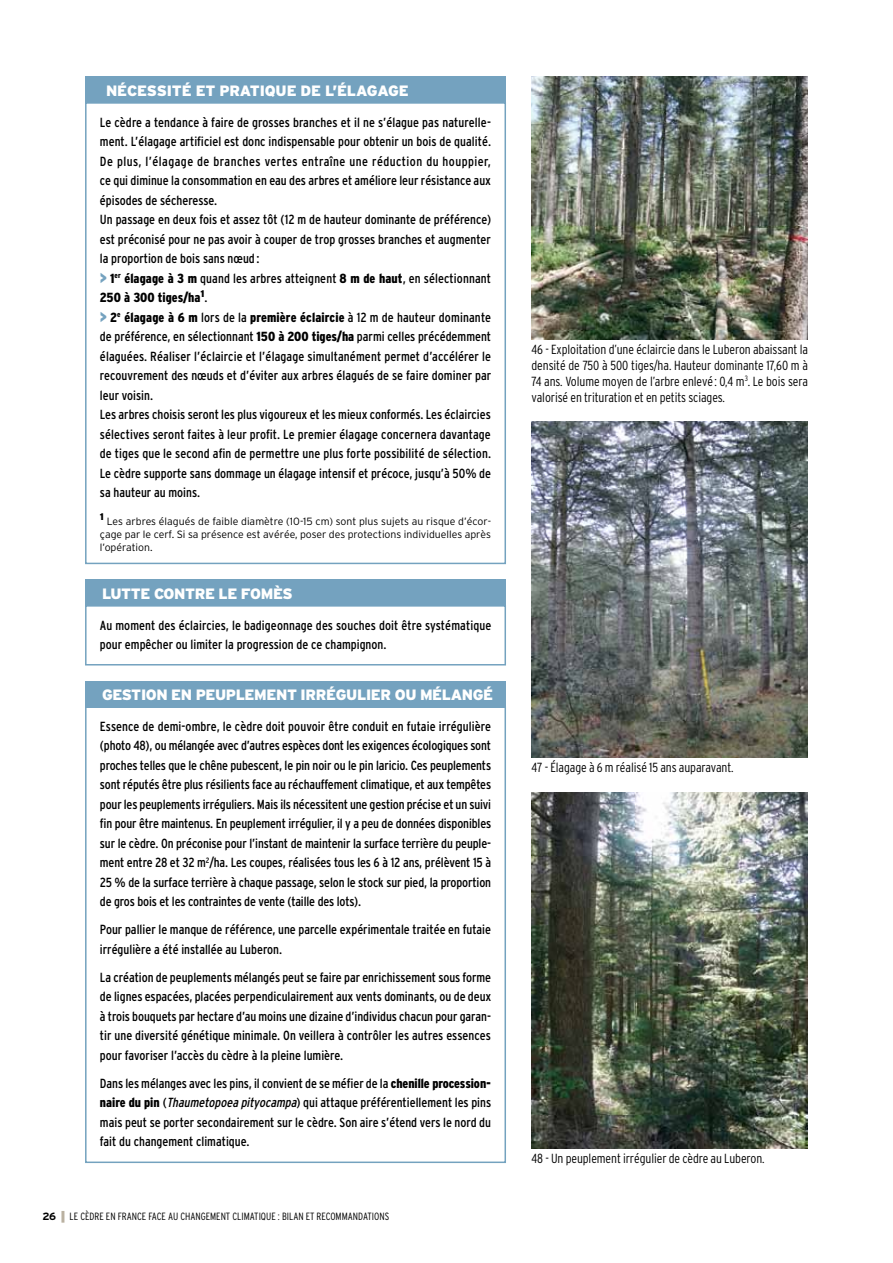
<style>
.page{position:relative;width:893px;height:1263px;background:#fff}
.page>*{position:absolute;margin:0;border:0;box-sizing:border-box;transform-origin:0 0}
.t1{font:900 15px "Interstate";letter-spacing:-.025em;color:#fff}
.t2{font:condensed 13.2px/19.5px "Interstate";color:#000}
.t3{font:300 condensed 13.2px/15.9px "Interstate";letter-spacing:-.005em;color:#000;text-align:justify}
.t4{font:300 10.5px/12.6px "Interstate";color:#000;text-align:justify}
.t5{font:300 condensed 10.5px "Interstate";color:#000}
.t6{font:700 10.5px "Interstate";color:#000}
.t7{font:900 9.6px "Interstate";color:#000}
.s1{font-weight:900;font-stretch:normal;font-size:14.4px;color:#74a2bf}
.s2{font-weight:900}
.s3{font-style:italic}
</style>
<div class="page">
<svg style="left:61px;top:1211px;width:3px;height:11px"></svg>
<img style="left:531px;top:77px;width:277px;height:262px">
<img style="left:531px;top:422px;width:277px;height:335px">
<img style="left:531px;top:792px;width:277px;height:356px">
<div style="left:85px;top:102px;width:421px;height:462px;border:2px solid #74a2bf"></div>
<div style="left:85px;top:77px;width:421px;height:26px;background:#74a2bf"></div>
<div style="left:85px;top:706px;width:421px;height:457px;border:2px solid #74a2bf"></div>
<div style="left:85px;top:681px;width:421px;height:26px;background:#74a2bf"></div>
<div style="left:85px;top:605px;width:421px;height:60px;border:2px solid #74a2bf"></div>
<div style="left:85px;top:579px;width:421px;height:27px;background:#74a2bf"></div>
<p class="t1" style="left:106px;top:82px;width:304px">NÉCESSITÉ ET PRATIQUE DE L’ÉLAGAGE</p>
<p class="t2" style="left:100px;top:112px;width:393px">Le cèdre a tendance à faire de grosses branches et il ne s’élague pas naturelle&shy;ment. L’élagage artificiel est donc indispensable pour obtenir un bois de qualité.<br>De plus, l’élagage de branches vertes entraîne une réduction du houppier, ce qui diminue la consommation en eau des arbres et améliore leur résistance aux épisodes de sécheresse.<br>Un passage en deux fois et assez tôt (12 m de hauteur dominante de préférence) est préconisé pour ne pas avoir à couper de trop grosses branches et augmenter la proportion de bois sans nœud :<br><span class="s1">&gt;</span> <span class="s2">1</span><sup>er</sup> <span class="s2">élagage à 3 m</span> quand les arbres atteignent <span class="s2">8 m de haut</span>, en sélectionnant <span class="s2">250 à 300 tiges/ha</span><sup>1</sup>.<br><span class="s1">&gt;</span> <span class="s2">2</span><sup>e</sup> <span class="s2">élagage à 6 m</span> lors de la <span class="s2">première éclaircie</span> à 12 m de hauteur dominante de préférence, en sélectionnant <span class="s2">150 à 200 tiges/ha</span> parmi celles précédemment élaguées. Réaliser l’éclaircie et l’élagage simultanément permet d’accélérer le recouvrement des nœuds et d’éviter aux arbres élagués de se faire dominer par leur voisin.<br>Les arbres choisis seront les plus vigoureux et les mieux conformés. Les éclaircies sélectives seront faites à leur profit. Le premier élagage concernera davantage de tiges que le second afin de permettre une plus forte possibilité de sélection.<br>Le cèdre supporte sans dommage un élagage intensif et précoce, jusqu’à 50% de sa hauteur au moins.</p>
<p class="t7" style="left:100px;top:511px;width:6px">1</p>
<p class="t4" style="left:100px;top:515px;width:393px;text-indent:7px">Les arbres élagués de faible diamètre (10-15 cm) sont plus sujets au risque d’écor&shy;çage par le cerf. Si sa présence est avérée, poser des protections individuelles après l’opération.</p>
<p class="t1" style="left:102px;top:585px;width:192px">LUTTE CONTRE LE FOMÈS</p>
<p class="t2" style="left:100px;top:615px;width:393px">Au moment des éclaircies, le badigeonnage des souches doit être systématique pour empêcher ou limiter la progression de ce champignon.</p>
<p class="t1" style="left:102px;top:686px;width:393px">GESTION EN PEUPLEMENT IRRÉGULIER OU MÉLANGÉ</p>
<p class="t2" style="left:100px;top:716px;width:393px;text-align:justify">Essence de demi-ombre, le cèdre doit pouvoir être conduit en futaie irrégulière (photo 48), ou mélangée avec d’autres espèces dont les exigences écologiques sont proches telles que le chêne pubescent, le pin noir ou le pin laricio. Ces peuplements sont réputés être plus résilients face au réchauffement climatique, et aux tempêtes pour les peuplements irréguliers. Mais ils nécessitent une gestion précise et un suivi fin pour être maintenus. En peuplement irrégulier, il y a peu de données disponibles sur le cèdre. On préconise pour l’instant de maintenir la surface terrière du peuple&shy;ment entre 28 et 32 m<sup>2</sup>/ha. Les coupes, réalisées tous les 6 à 12 ans, prélèvent 15 à 25 % de la surface terrière à chaque passage, selon le stock sur pied, la proportion de gros bois et les contraintes de vente (taille des lots).</p>
<p class="t2" style="left:100px;top:920px;width:393px">Pour pallier le manque de référence, une parcelle expérimentale traitée en futaie irrégulière a été installée au Luberon.</p>
<p class="t2" style="left:100px;top:967px;width:393px;text-align:justify">La création de peuplements mélangés peut se faire par enrichissement sous forme de lignes espacées, placées perpendiculairement aux vents dominants, ou de deux à trois bouquets par hectare d’au moins une dizaine d’individus chacun pour garan&shy;tir une diversité génétique minimale. On veillera à contrôler les autres essences pour favoriser l’accès du cèdre à la pleine lumière.</p>
<p class="t2" style="left:100px;top:1073px;width:393px;text-align:justify">Dans les mélanges avec les pins, il convient de se méfier de la <span class="s2">chenille procession&shy;naire du pin</span> (<span class="s3">Thaumetopoea pityocampa</span>) qui attaque préférentiellement les pins mais peut se porter secondairement sur le cèdre. Son aire s’étend vers le nord du fait du changement climatique.</p>
<p class="t6" style="left:49px;top:1211px;width:8px">7</p>
<p class="t5" style="left:70px;top:1211px;width:321px">LE CÈDRE EN FRANCE FACE AU CHANGEMENT CLIMATIQUE : BILAN ET RECOMMANDATIONS</p>
<p class="t6" style="left:43px;top:1211px;width:15px">26</p>
<p class="t3" style="left:531px;top:341px;width:278px">46 - Exploitation d’une éclaircie dans le Luberon abaissant la densité de 750 à 500 tiges/ha. Hauteur dominante 17,60 m à 74 ans. Volume moyen de l’arbre enlevé: 0,4 m<sup>3</sup>. Le bois sera valorisé en trituration et en petits sciages.</p>
<p class="t3" style="left:531px;top:759px;width:204px">47 - Élagage à 6 m réalisé 15 ans auparavant.</p>
<p class="t3" style="left:532px;top:1150px;width:235px">48 - Un peuplement irrégulier de cèdre au Luberon.</p>
</div>
